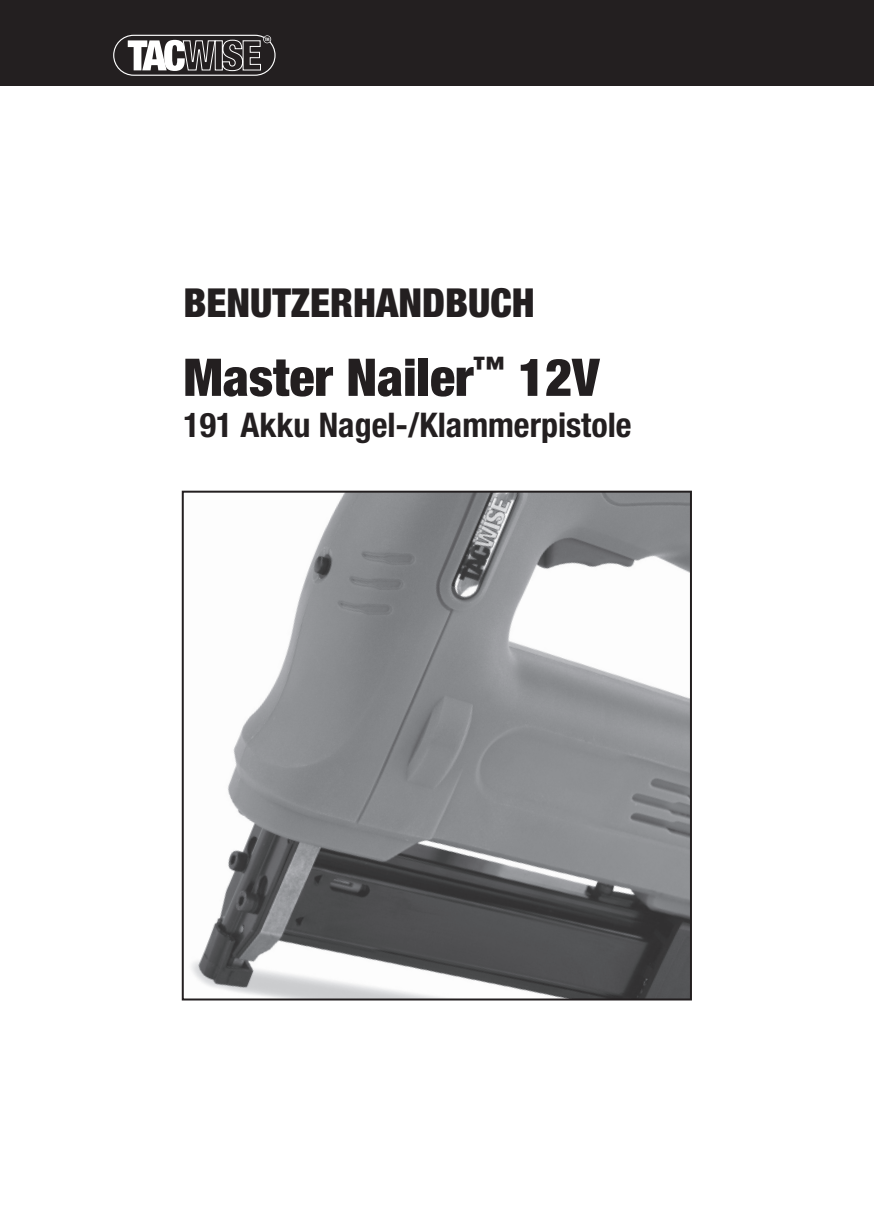
<style>
.page{position:relative;width:874px;height:1225px;background:#fff}
.page>*{position:absolute;margin:0;border:0;box-sizing:border-box;transform-origin:0 0}
.t1{font:900 condensed 52px "Helvetica Neue LT Pro";color:#231f20}
.t2{font:900 condensed 40px "Helvetica Neue LT Pro";color:#231f20}
.t3{font:700 condensed 34px "Helvetica Neue LT Pro";color:#231f20}
.t4{font:700 condensed 5px "Myriad Pro";color:#fff}
</style>
<div class="page">
<div style="left:0;top:0;width:873px;height:85px;background:#231f20"></div>
<div style="left:113px;top:35px;width:162px;height:41px;border:1px solid #fff;border-radius:20px"></div>
<svg style="left:128px;top:35px;width:143px;height:37px"></svg>
<img style="left:191px;top:494px;width:497px;height:503px">
<div style="left:182px;top:491px;width:509px;height:509px;border:2px solid #231f20"></div>
<p class="t4" style="left:264px;top:36px;width:7px">TM</p>
<p class="t2" style="left:183px;top:279px;width:353px">BENUTZERHANDBUCH</p>
<h1 class="t1" style="left:183px;top:346px;width:417px">Master Nailer<sup>™</sup> 12V</h1>
<p class="t3" style="left:183px;top:404px;width:449px">191 Akku Nagel-/Klammerpistole</p>
</div>
